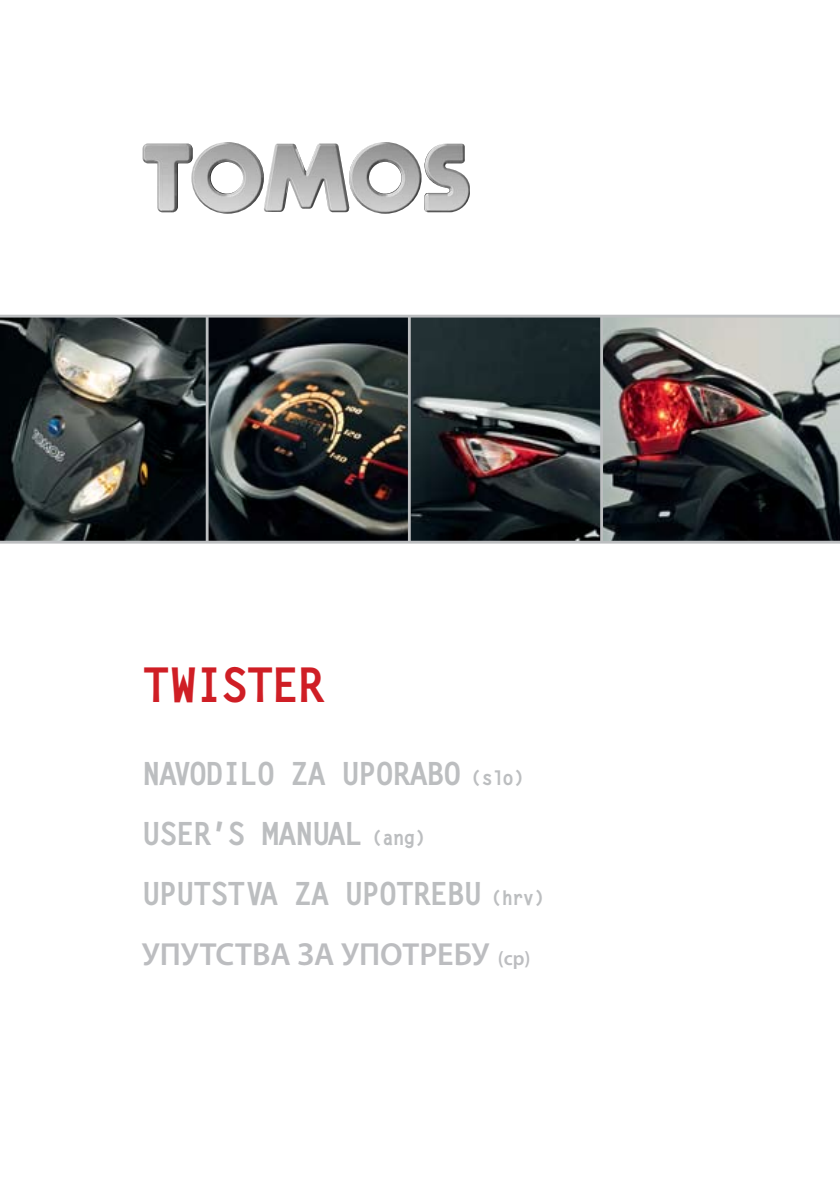
<style>
.page{position:relative;width:840px;height:1191px;background:#fff}
.page>*{position:absolute;margin:0;border:0;box-sizing:border-box;transform-origin:0 0}
.t1{font:700 48px "Letter Got LCE";letter-spacing:-.07em;color:#cf1e25}
.t2{font:700 32px/60px "Letter Got LCE";letter-spacing:-.07em;color:#bcbec0}
.t3{font:600 32px "Myriad Pro";color:#bcbdc0}
.s1{font-size:20px}
</style>
<div class="page">
<img style="left:142px;top:142px;width:327px;height:72px">
<img style="left:0;top:317px;width:407px;height:224px">
<img style="left:410px;top:317px;width:429px;height:224px">
<hr style="left:206px;top:316px;width:2px;height:225px;background:#bcbec0">
<hr style="left:407px;top:316px;width:3px;height:225px;background:#bcbec0">
<hr style="left:0;top:315px;width:839px;height:2px;background:#bcbec0">
<hr style="left:0;top:541px;width:839px;height:2px;background:#bcbec0">
<hr style="left:600px;top:316px;width:2px;height:225px;background:#bcbec0">
<h1 class="t1" style="left:142px;top:654px;width:185px">TWISTER</h1>
<p class="t2" style="left:142px;top:743px;width:404px">NAVODILO ZA UPORABO <span class="s1">(slo)<br></span>USER'S MANUAL <span class="s1">(ang)<br></span>UPUTSTVA ZA UPOTREBU <span class="s1">(hrv)</span></p>
<p class="t3" style="left:142px;top:934px;width:390px">УПУТСТВА ЗА УПОТРЕБУ <span class="s1">(ср)</span></p>
</div>
